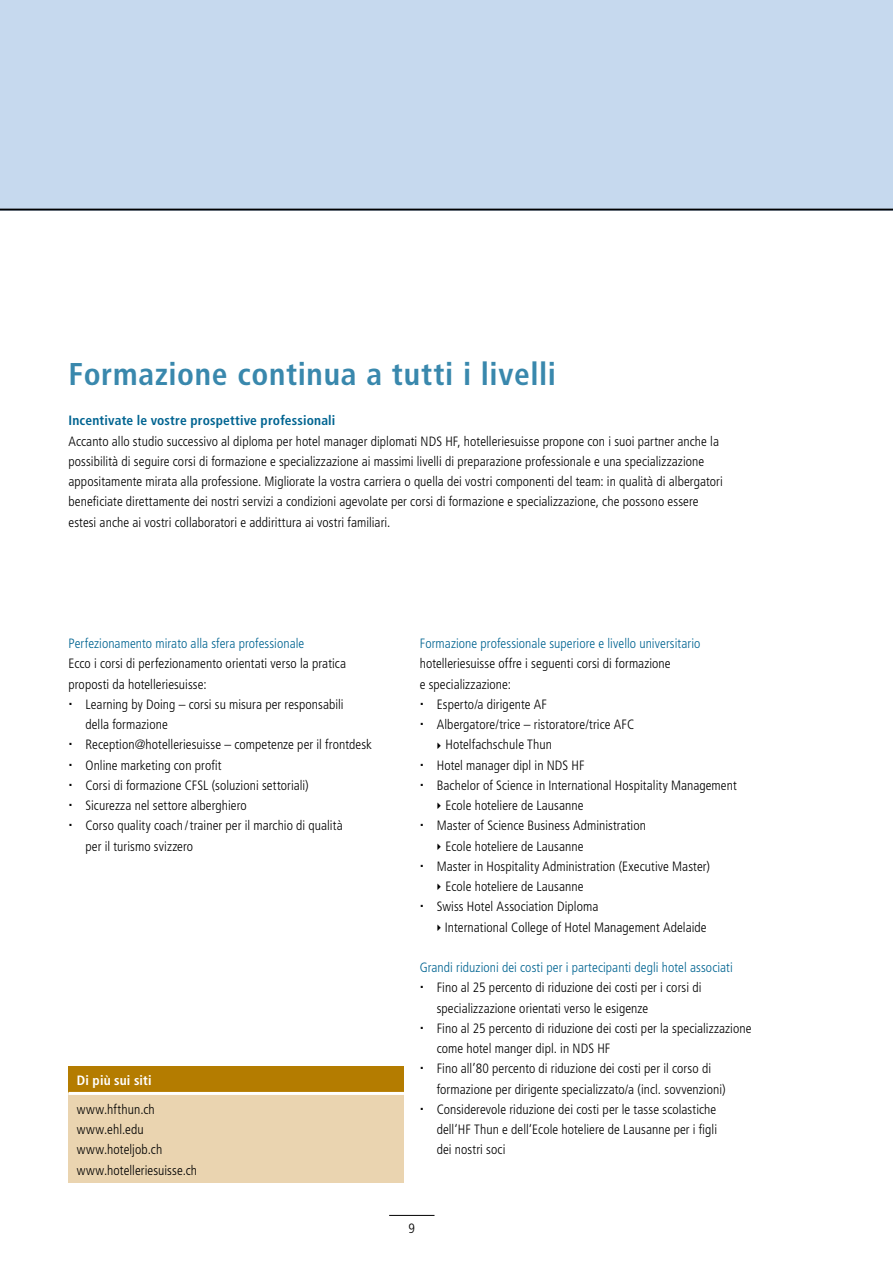
<style>
.page{position:relative;width:893px;height:1263px;background:#fff}
.page>*{position:absolute;margin:0;border:0;box-sizing:border-box;transform-origin:0 0}
.t1{font:700 condensed 31.5px "Frutiger LT Std";letter-spacing:.02em;color:#3988ad}
.t2{font:300 condensed 13.5px/20.2px "Frutiger LT Std";letter-spacing:.005em;color:#000}
.t3{font:300 condensed 13.5px "Frutiger LT Std";letter-spacing:.005em;color:#006491}
.t4{font:700 condensed 13.5px "Frutiger LT Std";letter-spacing:.01em;color:#006491}
.t5{font:700 condensed 13.5px "Frutiger LT Std";letter-spacing:.01em;color:#fff}
</style>
<div class="page">
<div style="left:0;top:0;width:893px;height:210px;background:#c6d9ee"></div>
<hr style="left:0;top:209px;width:893px;height:1px;background:#000">
<hr style="left:389px;top:1215px;width:45px;height:1px;background:#000">
<div style="left:68px;top:1066px;width:336px;height:27px;background:#b47c00"></div>
<div style="left:68px;top:1093px;width:336px;height:90px;background:#ead4b0"></div>
<hr style="left:68px;top:1092px;width:336px;height:3px;background:#fff">
<h1 class="t1" style="left:68px;top:355px;width:489px">Formazione continua a tutti i livelli</h1>
<p class="t4" style="left:68px;top:413px;width:268px">Incentivate le vostre prospettive professionali</p>
<p class="t2" style="left:68px;top:431px;width:656px">Accanto allo studio successivo al diploma per hotel manager diplomati NDS HF, hotelleriesuisse propone con i suoi partner anche la possibilità di seguire corsi di formazione e specializzazione ai massimi livelli di preparazione professionale e una specializzazione appositamente mirata alla professione. Migliorate la vostra carriera o quella dei vostri componenti del team: in qualità di albergatori beneficiate direttamente dei nostri servizi a condizioni agevolate per corsi di formazione e specializzazione, che possono essere estesi anche ai vostri collaboratori e addirittura ai vostri familiari.</p>
<p class="t3" style="left:68px;top:636px;width:237px">Perfezionamento mirato alla sfera professionale</p>
<p class="t2" style="left:68px;top:654px;width:279px">Ecco i corsi di perfezionamento orientati verso la pratica proposti da hotelleriesuisse:</p>
<p class="t2" style="left:85px;top:694px;width:288px">Learning by Doing – corsi su misura per responsabili<br>della formazione<br>Reception@hotelleriesuisse – competenze per il frontdesk Online marketing con profit<br>Corsi di formazione CFSL (soluzioni settoriali)<br>Sicurezza nel settore alberghiero<br>Corso quality coach /trainer per il marchio di qualità<br>per il turismo svizzero</p>
<p class="t5" style="left:77px;top:1072px;width:76px">Di più sui siti</p>
<p class="t2" style="left:77px;top:1099px;width:122px">www.hfthun.ch www.ehl.edu www.hoteljob.ch www.hotelleriesuisse.ch</p>
<p class="t3" style="left:420px;top:636px;width:282px">Formazione professionale superiore e livello universitario</p>
<p class="t2" style="left:420px;top:654px;width:252px">hotelleriesuisse offre i seguenti corsi di formazione</p>
<p class="t2" style="left:420px;top:674px;width:93px">e specializzazione:</p>
<p class="t2" style="left:437px;top:694px;width:112px">Esperto/a dirigente AF</p>
<p class="t2" style="left:437px;top:714px;width:199px">Albergatore/trice – ristoratore/trice AFC</p>
<p class="t2" style="left:445px;top:735px;width:108px">Hotelfachschule Thun</p>
<p class="t2" style="left:437px;top:755px;width:149px">Hotel manager dipl in NDS HF</p>
<p class="t2" style="left:437px;top:775px;width:302px">Bachelor of Science in International Hospitality Management</p>
<p class="t2" style="left:445px;top:795px;width:140px">Ecole hoteliere de Lausanne</p>
<p class="t2" style="left:437px;top:816px;width:211px">Master of Science Business Administration</p>
<p class="t2" style="left:445px;top:836px;width:140px">Ecole hoteliere de Lausanne</p>
<p class="t2" style="left:437px;top:856px;width:275px">Master in Hospitality Administration (Executive Master)</p>
<p class="t2" style="left:445px;top:876px;width:140px">Ecole hoteliere de Lausanne</p>
<p class="t2" style="left:437px;top:897px;width:163px">Swiss Hotel Association Diploma</p>
<p class="t2" style="left:445px;top:917px;width:263px">International College of Hotel Management Adelaide</p>
<p class="t3" style="left:420px;top:960px;width:315px">Grandi riduzioni dei costi per i partecipanti degli hotel associati</p>
<p class="t2" style="left:437px;top:978px;width:316px">Fino al 25 percento di riduzione dei costi per i corsi di specializzazione orientati verso le esigenze<br>Fino al 25 percento di riduzione dei costi per la specializzazione come hotel manger dipl. in NDS HF<br>Fino all’80 percento di riduzione dei costi per il corso di formazione per dirigente specializzato/a (incl. sovvenzioni)<br>Considerevole riduzione dei costi per le tasse scolastiche dell‘HF Thun e dell‘Ecole hoteliere de Lausanne per i figli<br>dei nostri soci</p>
<p class="t2" style="left:409px;top:1218px;width:8px">9</p>
</div>
